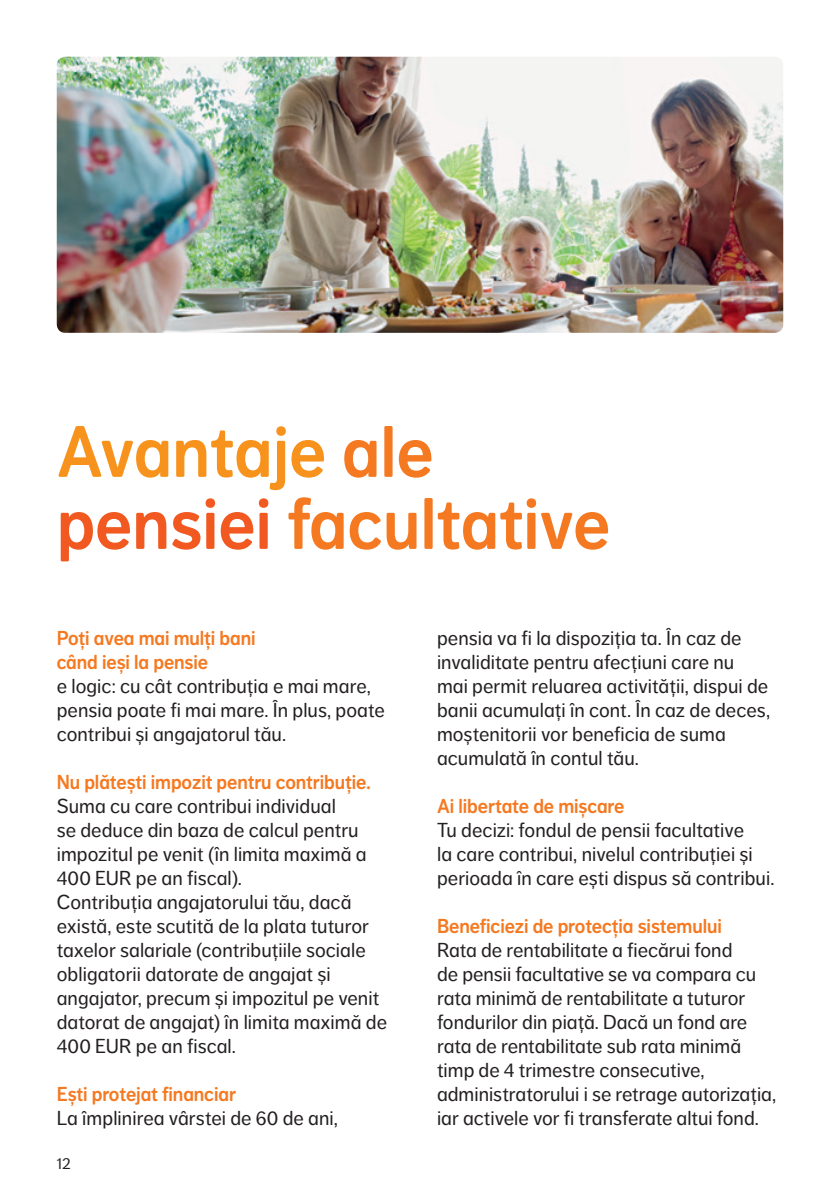
<style>
.page{position:relative;width:840px;height:1191px;background:#fff}
.page>*{position:absolute;margin:0;border:0;box-sizing:border-box;transform-origin:0 0}
.t1{font:72px/72px "NN Dagny Display";color:#f47921}
.t2{font:20px/24px "NN Dagny Text";color:#231f20}
.t3{font:20px/24px "NN Dagny Display";letter-spacing:-.005em;color:#f47921}
.t4{font:16px "NN Dagny Text";color:#231f20}
.s1{color:#f7931d}
.s2{color:#f15921}
</style>
<div class="page">
<img style="left:57px;top:57px;width:725px;height:276px">
<h1 class="t1" style="left:57px;top:416px;width:554px"><span class="s1">Avantaje</span> ale <span class="s2">pensiei</span> facultative</h1>
<p class="t3" style="left:57px;top:626px;width:200px">Poți avea mai mulți bani când ieși la pensie</p>
<p class="t2" style="left:57px;top:674px;width:329px">e logic: cu cât contribuția e mai mare, pensia poate fi mai mare. În plus, poate contribui și angajatorul tău.</p>
<p class="t3" style="left:57px;top:770px;width:315px">Nu plătești impozit pentru contribuție.</p>
<p class="t2" style="left:57px;top:794px;width:331px">Suma cu care contribui individual<br>se deduce din baza de calcul pentru impozitul pe venit (în limita maximă a 400 EUR pe an fiscal).<br>Contribuţia angajatorului tău, dacă există, este scutită de la plata tuturor taxelor salariale (contribuţiile sociale obligatorii datorate de angajat și angajator, precum și impozitul pe venit datorat de angajat) în limita maximă de 400 EUR pe an fiscal.</p>
<p class="t3" style="left:57px;top:1082px;width:180px">Ești protejat financiar</p>
<p class="t2" style="left:57px;top:1106px;width:282px">La împlinirea vârstei de 60 de ani,</p>
<p class="t4" style="left:57px;top:1154px;width:15px">12</p>
<p class="t2" style="left:437px;top:626px;width:334px">pensia va fi la dispoziția ta. În caz de invaliditate pentru afecțiuni care nu mai permit reluarea activității, dispui de banii acumulați în cont. În caz de deces, moștenitorii vor beneficia de suma acumulată în contul tău.</p>
<p class="t3" style="left:437px;top:794px;width:189px">Ai libertate de mișcare</p>
<p class="t2" style="left:437px;top:818px;width:339px">Tu decizi: fondul de pensii facultative<br>la care contribui, nivelul contribuției și perioada în care ești dispus să contribui.</p>
<p class="t3" style="left:437px;top:914px;width:286px">Beneficiezi de protecția sistemului</p>
<p class="t2" style="left:437px;top:938px;width:340px">Rata de rentabilitate a fiecărui fond<br>de pensii facultative se va compara cu rata minimă de rentabilitate a tuturor fondurilor din piață. Dacă un fond are rata de rentabilitate sub rata minimă timp de 4 trimestre consecutive, administratorului i se retrage autorizația, iar activele vor fi transferate altui fond.</p>
</div>
